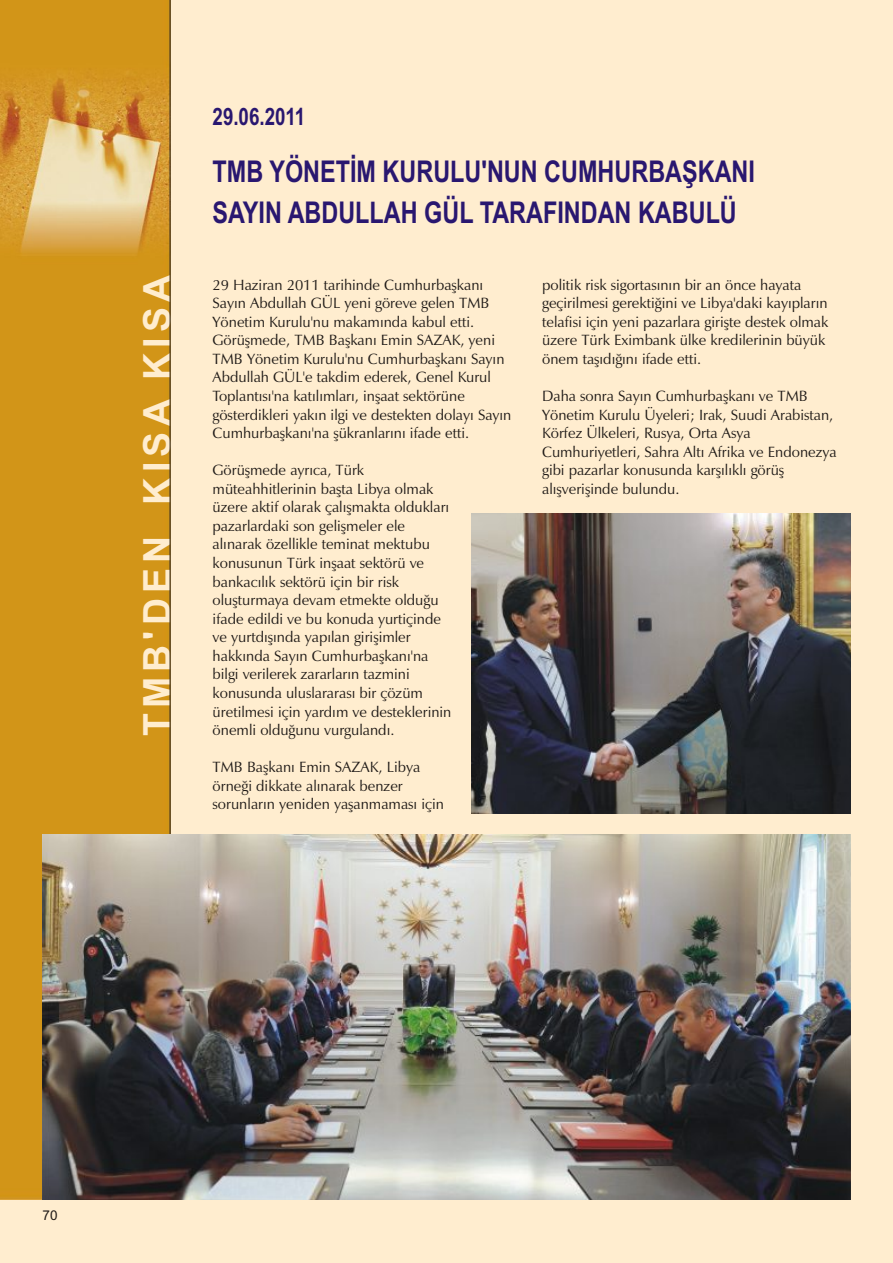
<style>
.page{position:relative;width:893px;height:1263px;background:#ffedcf}
.page>*{position:absolute;margin:0;border:0;box-sizing:border-box;transform-origin:0 0}
.t1{font:700 37.5px "Arial";letter-spacing:.14em;color:#ffedcf}
.t2{font:700 30px/41.1px "Arial Narrow";color:#291770;scale:.95 1}
.t3{font:700 24px "Arial Narrow";color:#291770;scale:.95 1}
.t4{font:15px/18.6px "Zapf Humanist 601 BT";color:#1f1a17}
.t5{font:13.5px "Arial";color:#1f1a17}
</style>
<div class="page">
<img style="left:0;top:0;width:170px;height:1199px">
<hr style="left:170px;top:0;width:1px;height:1199px;background:#1f1a17">
<img style="left:43px;top:835px;width:807px;height:364px">
<img style="left:471px;top:513px;width:379px;height:300px">
<h1 class="t1" style="left:143px;top:736px;width:463px;rotate:-90deg">TMB'DEN KISA KISA</h1>
<h3 class="t3" style="left:213px;top:107px;width:99px">29.06.2011</h3>
<h2 class="t2" style="left:213px;top:153px;width:572px">TMB YÖNETİM KURULU'NUN CUMHURBAŞKANI<br>SAYIN ABDULLAH GÜL TARAFINDAN KABULÜ</h2>
<p class="t4" style="left:213px;top:276px;width:300px">29 Haziran 2011 tarihinde Cumhurbaşkanı Sayın Abdullah GÜL yeni göreve gelen TMB Yönetim Kurulu'nu makamında kabul etti.<br>Görüşmede, TMB Başkanı Emin SAZAK, yeni TMB Yönetim Kurulu'nu Cumhurbaşkanı Sayın Abdullah GÜL'e takdim ederek, Genel Kurul Toplantısı'na katılımları, inşaat sektörüne gösterdikleri yakın ilgi ve destekten dolayı Sayın Cumhurbaşkanı'na şükranlarını ifade etti.</p>
<p class="t4" style="left:213px;top:462px;width:240px">Görüşmede ayrıca, Türk müteahhitlerinin başta Libya olmak üzere aktif olarak çalışmakta oldukları pazarlardaki son gelişmeler ele alınarak özellikle teminat mektubu konusunun Türk inşaat sektörü ve bankacılık sektörü için bir risk oluşturmaya devam etmekte olduğu ifade edildi ve bu konuda yurtiçinde ve yurtdışında yapılan girişimler hakkında Sayın Cumhurbaşkanı'na bilgi verilerek zararların tazmini konusunda uluslararası bir çözüm üretilmesi için yardım ve desteklerinin önemli olduğunu vurgulandı.</p>
<p class="t4" style="left:213px;top:759px;width:233px">TMB Başkanı Emin SAZAK, Libya örneği dikkate alınarak benzer sorunların yeniden yaşanmaması için</p>
<p class="t4" style="left:542px;top:276px;width:288px">politik risk sigortasının bir an önce hayata geçirilmesi gerektiğini ve Libya'daki kayıpların telafisi için yeni pazarlara girişte destek olmak üzere Türk Eximbank ülke kredilerinin büyük önem taşıdığını ifade etti.</p>
<p class="t4" style="left:542px;top:388px;width:296px">Daha sonra Sayın Cumhurbaşkanı ve TMB Yönetim Kurulu Üyeleri; Irak, Suudi Arabistan, Körfez Ülkeleri, Rusya, Orta Asya Cumhuriyetleri, Sahra Altı Afrika ve Endonezya gibi pazarlar konusunda karşılıklı görüş alışverişinde bulundu.</p>
<p class="t5" style="left:43px;top:1210px;width:17px">70</p>
</div>
